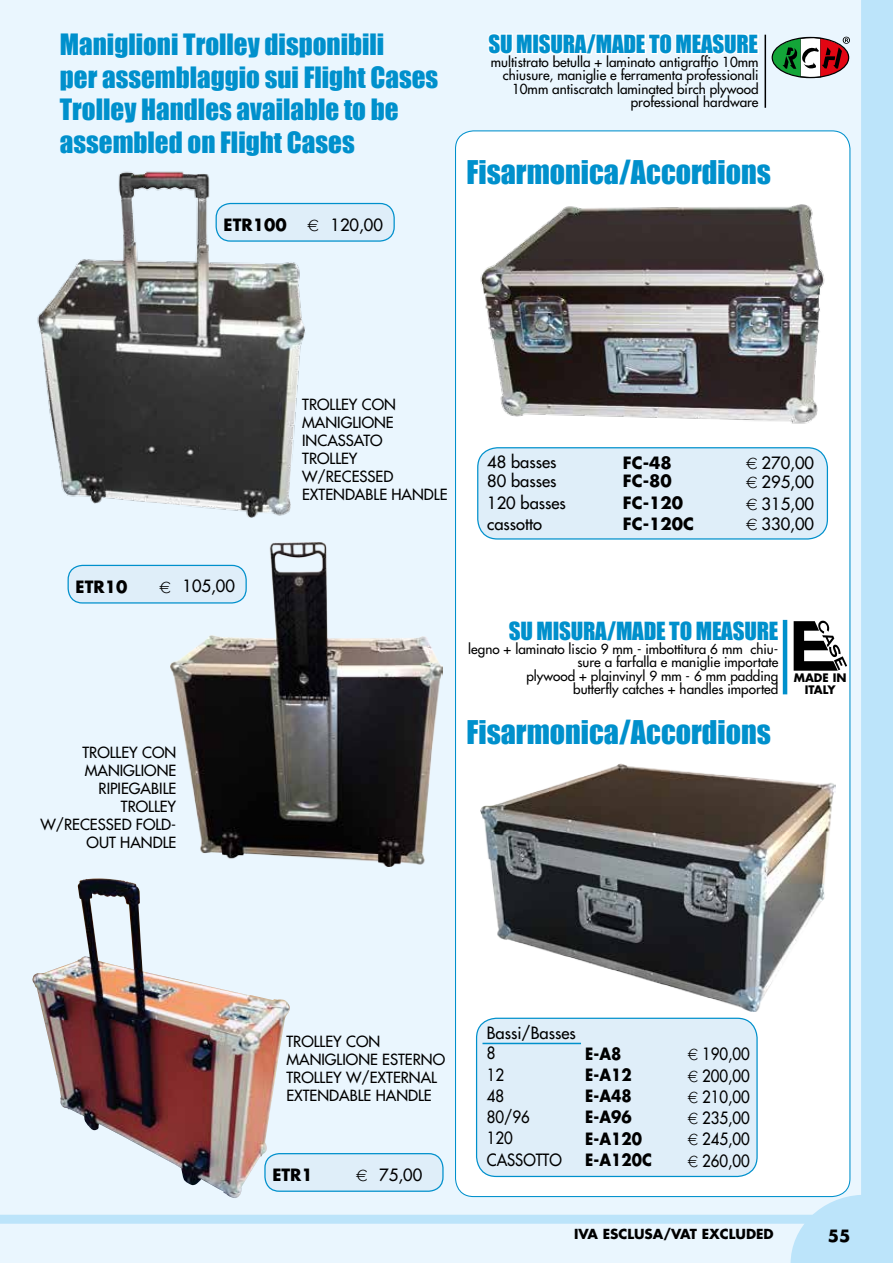
<style>
.page{position:relative;width:893px;height:1263px;background:#eaf6fe}
.page>*{position:absolute;margin:0;border:0;box-sizing:border-box;transform-origin:0 0}
.t1{font:30px "Impact";color:#0090cc}
.t2{font:27px/32.4px "Impact";color:#0090cc}
.t3{font:22.95px "Impact";letter-spacing:-.01em;color:#0090cc}
.t4{font:16.5px/20.4px "Futura";color:#000}
.t5{font:16.5px "Futura";color:#000;scale:.91 1}
.t6{font:700 16.5px "Futura";color:#000}
.t7{font:700 16.5px "Futura";color:#000;scale:.91 1}
.t8{font:15px/18px "Futura";color:#000}
.t9{font:13.5px/13.5px "Futura";color:#000;text-align:right}
.t10{font:700 13.5px "Futura";color:#000}
.t11{font:700 11.4px/12.1px "Futura";color:#000;text-align:center}
.s1{font-family:"Logofont Euro";font-weight:400}
.s2{font-weight:400}
.s3{font-family:"Logofont Euro"}
</style>
<div class="page">
<svg style="left:791px;top:0;width:102px;height:1263px;fill:#bce4fa"></svg>
<div style="left:0;top:1215px;width:893px;height:9px;background:#bce4fa"></div>
<div style="left:455px;top:131px;width:395px;height:1065px;background:#fff;border-radius:18px"></div>
<div style="left:477px;top:1018px;width:280px;height:158px;background:#dfeef9;border-radius:20px"></div>
<div style="left:476px;top:1018px;width:282px;height:159px;border:1px solid #0090cc;border-radius:20px"></div>
<hr style="left:482px;top:1043px;width:99px;height:1px;background:#0090cc">
<div style="left:478px;top:448px;width:349px;height:91px;background:#dfeef9;border-radius:20px"></div>
<div style="left:477px;top:447px;width:351px;height:93px;border:1px solid #0090cc;border-radius:20px"></div>
<img style="left:480px;top:204px;width:345px;height:220px">
<img style="left:480px;top:763px;width:356px;height:249px">
<div style="left:216px;top:203px;width:178px;height:38px;background:#dfeef9;border-radius:14px"></div>
<div style="left:216px;top:203px;width:179px;height:39px;border:1px solid #0090cc;border-radius:14px"></div>
<img style="left:37px;top:171px;width:279px;height:347px">
<div style="left:68px;top:565px;width:178px;height:38px;background:#dfeef9;border-radius:14px"></div>
<div style="left:68px;top:565px;width:179px;height:38px;border:1px solid #0090cc;border-radius:14px"></div>
<img style="left:170px;top:542px;width:272px;height:324px">
<div style="left:265px;top:1154px;width:178px;height:37px;background:#dfeef9;border-radius:14px"></div>
<div style="left:264px;top:1153px;width:180px;height:39px;border:1px solid #0090cc;border-radius:14px"></div>
<img style="left:32px;top:878px;width:258px;height:320px">
<svg style="left:488px;top:33px;width:271px;height:22px"></svg>
<hr style="left:765px;top:35px;width:1px;height:73px;background:#000">
<svg style="left:772px;top:37px;width:78px;height:41px"></svg>
<svg style="left:794px;top:620px;width:53px;height:51px"></svg>
<hr style="left:783px;top:620px;width:4px;height:74px;background:#0090cc">
<h2 class="t2" style="left:60px;top:28px;width:380px">Maniglioni Trolley disponibili<br>per assemblaggio sui Flight Cases<br>Trolley Handles available to be assembled on Flight Cases</h2>
<p class="t6" style="left:224px;top:213px;width:161px">ETR100 <span class="s1">E</span> <span class="s2">120,00</span></p>
<h3 class="t3" style="left:488px;top:30px;width:271px">SU MISURA/MADE TO MEASURE</h3>
<p class="t9" style="left:491px;top:55px;width:269px">multistrato betulla + laminato antigraffio 10mm chiusure, maniglie e ferramenta professionali 10mm antiscratch laminated birch plywood professional hardware</p>
<h1 class="t1" style="left:467px;top:154px;width:306px">Fisarmonica/Accordions</h1>
<p class="t6" style="left:76px;top:575px;width:53px">ETR10</p>
<p class="t4" style="left:159px;top:576px;width:77px"><span class="s3">E</span> 105,00</p>
<p class="t8" style="left:40px;top:743px;width:137px;text-align:right">TROLLEY CON<br>MANIGLIONE<br>RIPIEGABILE<br>TROLLEY<br>W/RECESSED FOLD-<br>OUT HANDLE</p>
<p class="t8" style="left:302px;top:395px;width:147px">TROLLEY CON<br>MANIGLIONE<br>INCASSATO<br>TROLLEY<br>W/RECESSED<br>EXTENDABLE HANDLE</p>
<p class="t4" style="left:487px;top:452px;width:71px">48 basses</p>
<p class="t6" style="left:623px;top:451px;width:50px">FC-48</p>
<p class="t4" style="left:746px;top:453px;width:70px"><span class="s3">E</span> 270,00</p>
<p class="t4" style="left:487px;top:471px;width:71px">80 basses</p>
<p class="t6" style="left:623px;top:470px;width:50px">FC-80</p>
<p class="t4" style="left:746px;top:472px;width:70px"><span class="s3">E</span> 295,00</p>
<p class="t4" style="left:487px;top:493px;width:80px">120 basses</p>
<p class="t6" style="left:623px;top:492px;width:62px">FC-120</p>
<p class="t4" style="left:746px;top:493px;width:70px"><span class="s3">E</span> 315,00</p>
<p class="t4" style="left:487px;top:513px;width:56px">cassotto</p>
<p class="t6" style="left:623px;top:512px;width:73px">FC-120C</p>
<p class="t4" style="left:746px;top:514px;width:70px"><span class="s3">E</span> 330,00</p>
<h3 class="t3" style="left:509px;top:617px;width:271px">SU MISURA/MADE TO MEASURE</h3>
<p class="t9" style="left:468px;top:642px;width:312px">legno + laminato liscio 9 mm - imbottitura 6 mm chiu&shy;sure a farfalla e maniglie importate<br>plywood + plainvinyl 9 mm - 6 mm padding<br>butterfly catches + handles imported</p>
<h1 class="t1" style="left:467px;top:714px;width:306px">Fisarmonica/Accordions</h1>
<p class="t11" style="left:794px;top:671px;width:54px">MADE IN<br>ITALY</p>
<p class="t8" style="left:286px;top:1032px;width:160px">TROLLEY CON<br>MANIGLIONE ESTERNO<br>TROLLEY W/EXTERNAL<br>EXTENDABLE HANDLE</p>
<p class="t6" style="left:272px;top:1163px;width:42px">ETR1</p>
<p class="t4" style="left:356px;top:1164px;width:68px"><span class="s3">E</span> 75,00</p>
<p class="t4" style="left:487px;top:1022px;width:91px">Bassi/Basses<br>8</p>
<p class="t7" style="left:585px;top:1042px;width:41px">E-A8</p>
<p class="t5" style="left:687px;top:1043px;width:70px"><span class="s3">E</span> 190,00</p>
<p class="t5" style="left:487px;top:1064px;width:21px">12</p>
<p class="t7" style="left:585px;top:1063px;width:53px">E-A12</p>
<p class="t5" style="left:687px;top:1065px;width:70px"><span class="s3">E</span> 200,00</p>
<p class="t5" style="left:487px;top:1085px;width:21px">48</p>
<p class="t7" style="left:585px;top:1084px;width:53px">E-A48</p>
<p class="t5" style="left:687px;top:1086px;width:70px"><span class="s3">E</span> 210,00</p>
<p class="t5" style="left:487px;top:1106px;width:49px">80/96</p>
<p class="t7" style="left:585px;top:1105px;width:53px">E-A96</p>
<p class="t5" style="left:687px;top:1107px;width:70px"><span class="s3">E</span> 235,00</p>
<p class="t5" style="left:487px;top:1127px;width:30px">120</p>
<p class="t7" style="left:585px;top:1127px;width:64px">E-A120</p>
<p class="t5" style="left:687px;top:1128px;width:70px"><span class="s3">E</span> 245,00</p>
<p class="t5" style="left:487px;top:1149px;width:84px">CASSOTTO</p>
<p class="t7" style="left:585px;top:1148px;width:75px">E-A120C</p>
<p class="t5" style="left:687px;top:1150px;width:70px"><span class="s3">E</span> 260,00</p>
<p class="t10" style="left:574px;top:1225px;width:201px">IVA ESCLUSA/VAT EXCLUDED</p>
<p class="t6" style="left:828px;top:1224px;width:24px">55</p>
</div>
